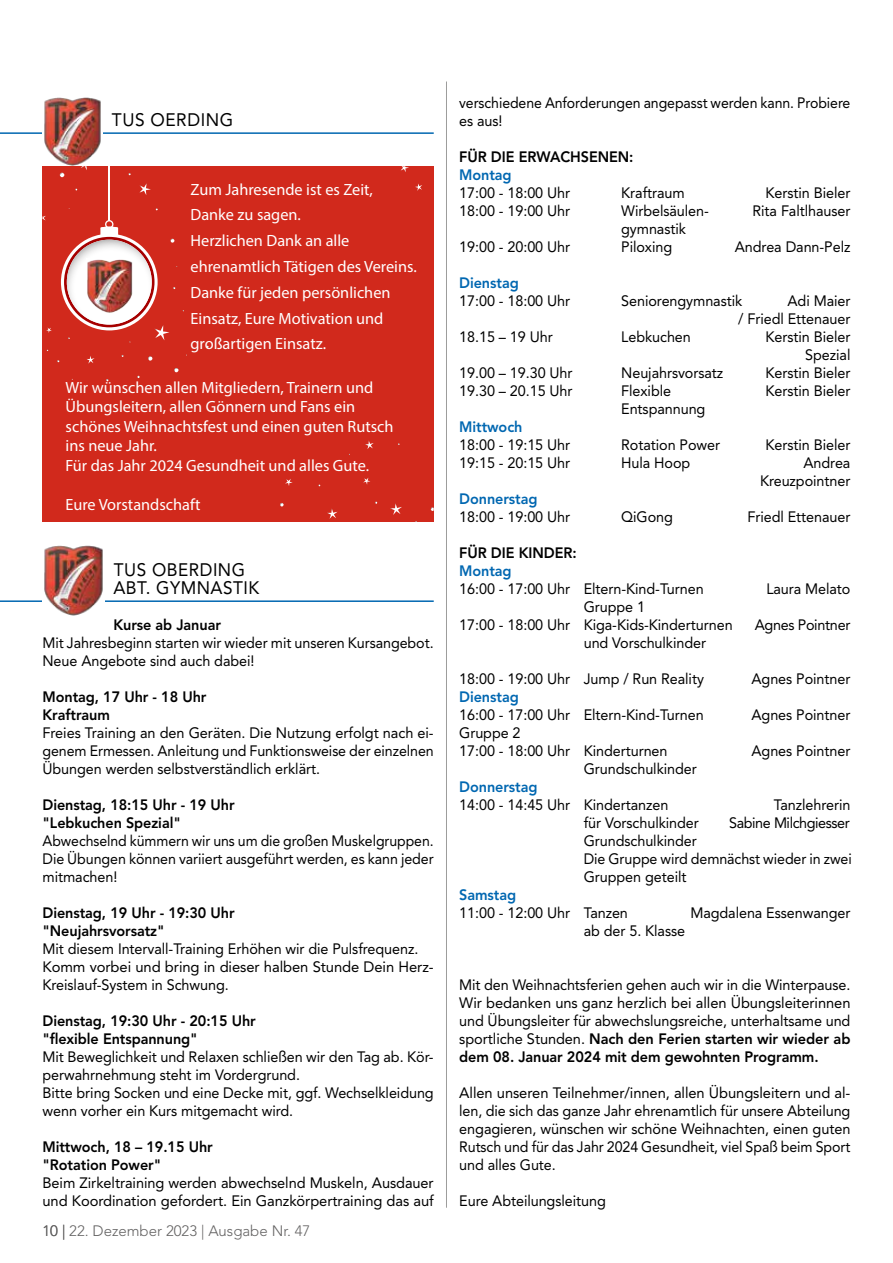
<style>
.page{position:relative;width:893px;height:1263px;background:#fff}
.page>*{position:absolute;margin:0;border:0;box-sizing:border-box;transform-origin:0 0}
.t1{font:18px/18px "Avenir LT Std";letter-spacing:.03em;color:#000;scale:.95 1}
.t2{font:18px "Avenir LT Std";letter-spacing:.03em;color:#000;scale:.96 1}
.t3{font:16.35px/25.8px "Myriad Pro";color:#fff}
.t4{font:15px/18px "Avenir LT Std";letter-spacing:-.005em;color:#000;scale:.96 1}
.t5{font:15px/18px "Avenir LT Std";letter-spacing:-.005em;color:#000;text-align:justify}
.t6{font:800 15px/18px "Avenir LT Std";letter-spacing:-.005em;color:#000;scale:.96 1}
.t7{font:15px/18px "Avenir LT Std";letter-spacing:-.005em;color:#000;text-align:justify;scale:.94 1}
.t8{font:800 15px "Avenir LT Std";letter-spacing:-.005em;color:#0067b1;scale:.96 1}
.t9{font:300 15px "Avenir LT Std";color:#646363}
.t10{font:15px "Avenir LT Std";letter-spacing:-.03em;color:#000;scale:.96 1}
.s1{font-weight:800}
</style>
<div class="page">
<hr style="left:446px;top:81px;width:1px;height:1127px;background:#9d9d9c">
<hr style="left:0;top:132px;width:434px;height:2px;background:#0067b1">
<hr style="left:0;top:600px;width:434px;height:2px;background:#0067b1">
<img style="left:43px;top:97px;width:60px;height:69px">
<div style="left:43px;top:166px;width:391px;height:356px;background:#d1291c"></div>
<hr style="left:109px;top:166px;width:1px;height:55px;background:#fff">
<svg style="left:100px;top:220px;width:18px;height:15px"></svg>
<svg style="left:61px;top:234px;width:97px;height:96px"></svg>
<svg style="left:64px;top:237px;width:91px;height:90px"></svg>
<svg style="left:67px;top:240px;width:85px;height:85px;background:#f5f3f3"></svg>
<svg style="left:139px;top:183px;width:12px;height:12px"></svg>
<svg style="left:154px;top:325px;width:15px;height:15px"></svg>
<svg style="left:415px;top:183px;width:7px;height:8px"></svg>
<svg style="left:81px;top:166px;width:6px;height:4px"></svg>
<svg style="left:46px;top:327px;width:6px;height:6px"></svg>
<svg style="left:400px;top:166px;width:9px;height:6px"></svg>
<svg style="left:87px;top:356px;width:8px;height:8px"></svg>
<svg style="left:60px;top:173px;width:4px;height:4px"></svg>
<svg style="left:170px;top:239px;width:4px;height:4px"></svg>
<svg style="left:148px;top:356px;width:4px;height:5px"></svg>
<svg style="left:174px;top:368px;width:4px;height:4px"></svg>
<svg style="left:390px;top:503px;width:12px;height:12px"></svg>
<svg style="left:285px;top:479px;width:8px;height:7px"></svg>
<svg style="left:327px;top:508px;width:11px;height:11px"></svg>
<svg style="left:365px;top:440px;width:9px;height:9px"></svg>
<svg style="left:363px;top:477px;width:7px;height:8px"></svg>
<svg style="left:430px;top:507px;width:4px;height:4px"></svg>
<svg style="left:280px;top:503px;width:4px;height:4px"></svg>
<img style="left:86px;top:258px;width:48px;height:56px">
<img style="left:43px;top:545px;width:62px;height:71px">
<p class="t2" style="left:112px;top:109px;width:128px">TUS OERDING</p>
<p class="t3" style="left:191px;top:176px;width:228px">Zum Jahresende ist es Zeit,<br>Danke zu sagen.<br>Herzlichen Dank an alle ehrenamtlich Tätigen des Vereins.<br>Danke für jeden persönlichen<br>Einsatz, Eure Motivation und großartigen Einsatz.</p>
<p class="t3" style="left:66px;top:377px;width:329px;line-height:19.5px">Wir wünschen allen Mitgliedern, Trainern und Übungsleitern, allen Gönnern und Fans ein schönes Weihnachtsfest und einen guten Rutsch ins neue Jahr.<br>Für das Jahr 2024 Gesundheit und alles Gute.</p>
<p class="t3" style="left:66px;top:491px;width:136px">Eure Vorstandschaft</p>
<p class="t1" style="left:113px;top:561px;width:155px">TUS OBERDING<br>ABT. GYMNASTIK</p>
<p class="t6" style="left:113px;top:616px;width:114px">Kurse ab Januar</p>
<p class="t4" style="left:43px;top:634px;width:409px">Mit Jahresbeginn starten wir wieder mit unseren Kursangebot.<br>Neue Angebote sind auch dabei!</p>
<p class="t6" style="left:43px;top:688px;width:172px">Montag, 17 Uhr - 18 Uhr<br>Kraftraum</p>
<p class="t5" style="left:43px;top:724px;width:393px">Freies Training an den Geräten. Die Nutzung erfolgt nach ei&shy;genem Ermessen. Anleitung und Funktionsweise der einzelnen Übungen werden selbstverständlich erklärt.</p>
<p class="t6" style="left:43px;top:796px;width:202px">Dienstag, 18:15 Uhr - 19 Uhr "Lebkuchen Spezial"</p>
<p class="t7" style="left:43px;top:832px;width:418px">Abwechselnd kümmern wir uns um die großen Muskelgruppen.<br>Die Übungen können variiert ausgeführt werden, es kann jeder mitmachen!</p>
<p class="t6" style="left:43px;top:904px;width:202px">Dienstag, 19 Uhr - 19:30 Uhr "Neujahrsvorsatz"</p>
<p class="t4" style="left:43px;top:940px;width:409px">Mit diesem Intervall-Training Erhöhen wir die Pulsfrequenz.<br>Komm vorbei und bring in dieser halben Stunde Dein Herz-<br>Kreislauf-System in Schwung.</p>
<p class="t6" style="left:43px;top:1012px;width:224px">Dienstag, 19:30 Uhr - 20:15 Uhr "flexible Entspannung"</p>
<p class="t4" style="left:43px;top:1048px;width:409px">Mit Beweglichkeit und Relaxen schließen wir den Tag ab. Kör&shy;perwahrnehmung steht im Vordergrund.<br>Bitte bring Socken und eine Decke mit, ggf. Wechselkleidung wenn vorher ein Kurs mitgemacht wird.</p>
<p class="t6" style="left:43px;top:1138px;width:179px">Mittwoch, 18 – 19.15 Uhr "Rotation Power"</p>
<p class="t5" style="left:43px;top:1174px;width:393px">Beim Zirkeltraining werden abwechselnd Muskeln, Ausdauer und Koordination gefordert. Ein Ganzkörpertraining das auf</p>
<p class="t9" style="left:43px;top:1222px;width:269px">10 | 22. Dezember 2023 | Ausgabe Nr. 47</p>
<p class="t7" style="left:459px;top:94px;width:418px">verschiedene Anforderungen angepasst werden kann. Probiere es aus!</p>
<p class="t6" style="left:459px;top:148px;width:183px">FÜR DIE ERWACHSENEN:</p>
<p class="t8" style="left:459px;top:166px;width:56px">Montag</p>
<p class="t4" style="left:459px;top:184px;width:117px">17:00 - 18:00 Uhr</p>
<p class="t4" style="left:621px;top:184px;width:68px">Kraftraum</p>
<p class="t4" style="left:765px;top:184px;width:90px">Kerstin Bieler</p>
<p class="t4" style="left:459px;top:202px;width:117px">18:00 - 19:00 Uhr</p>
<p class="t4" style="left:621px;top:202px;width:93px">Wirbelsäulen-</p>
<p class="t4" style="left:752px;top:202px;width:103px">Rita Faltlhauser</p>
<p class="t4" style="left:621px;top:220px;width:69px">gymnastik</p>
<p class="t4" style="left:459px;top:238px;width:117px">19:00 - 20:00 Uhr</p>
<p class="t4" style="left:621px;top:238px;width:55px">Piloxing</p>
<p class="t4" style="left:735px;top:238px;width:122px">Andrea Dann-Pelz</p>
<p class="t8" style="left:459px;top:274px;width:64px">Dienstag</p>
<p class="t4" style="left:459px;top:292px;width:117px">17:00 - 18:00 Uhr</p>
<p class="t4" style="left:621px;top:292px;width:128px">Seniorengymnastik</p>
<p class="t4" style="left:738px;top:292px;width:118px;text-align:right">Adi Maier<br>/ Friedl Ettenauer</p>
<p class="t4" style="left:459px;top:328px;width:99px">18.15 – 19 Uhr</p>
<p class="t4" style="left:621px;top:328px;width:74px">Lebkuchen</p>
<p class="t4" style="left:765px;top:328px;width:90px;text-align:right">Kerstin Bieler<br>Spezial</p>
<p class="t4" style="left:459px;top:364px;width:120px">19.00 – 19.30 Uhr</p>
<p class="t4" style="left:621px;top:364px;width:108px">Neujahrsvorsatz</p>
<p class="t4" style="left:765px;top:364px;width:90px">Kerstin Bieler</p>
<p class="t4" style="left:459px;top:382px;width:120px">19.30 – 20.15 Uhr</p>
<p class="t4" style="left:621px;top:382px;width:53px">Flexible</p>
<p class="t4" style="left:765px;top:382px;width:90px">Kerstin Bieler</p>
<p class="t4" style="left:621px;top:400px;width:89px">Entspannung</p>
<p class="t8" style="left:459px;top:418px;width:67px">Mittwoch</p>
<p class="t4" style="left:459px;top:436px;width:117px">18:00 - 19:15 Uhr</p>
<p class="t4" style="left:621px;top:436px;width:105px">Rotation Power</p>
<p class="t4" style="left:765px;top:436px;width:90px">Kerstin Bieler</p>
<p class="t4" style="left:459px;top:454px;width:117px">19:15 - 20:15 Uhr</p>
<p class="t4" style="left:621px;top:454px;width:73px">Hula Hoop</p>
<p class="t4" style="left:760px;top:454px;width:96px;text-align:right">Andrea<br>Kreuzpointner</p>
<p class="t8" style="left:459px;top:490px;width:83px">Donnerstag</p>
<p class="t4" style="left:459px;top:508px;width:117px">18:00 - 19:00 Uhr</p>
<p class="t4" style="left:621px;top:508px;width:55px">QiGong</p>
<p class="t4" style="left:747px;top:508px;width:109px">Friedl Ettenauer</p>
<p class="t6" style="left:459px;top:544px;width:124px">FÜR DIE KINDER:</p>
<p class="t8" style="left:459px;top:562px;width:56px">Montag</p>
<p class="t4" style="left:459px;top:580px;width:256px">16:00 - 17:00 Uhr Eltern-Kind-Turnen</p>
<p class="t4" style="left:766px;top:580px;width:89px">Laura Melato</p>
<p class="t4" style="left:459px;top:598px;width:286px;text-indent:124px">Gruppe 1<br>17:00 - 18:00 Uhr Kiga-Kids-Kinderturnen</p>
<p class="t4" style="left:755px;top:616px;width:101px">Agnes Pointner</p>
<p class="t4" style="left:584px;top:634px;width:129px">und Vorschulkinder</p>
<p class="t4" style="left:459px;top:670px;width:256px">18:00 - 19:00 Uhr Jump / Run Reality</p>
<p class="t4" style="left:751px;top:670px;width:105px">Agnes Pointner</p>
<p class="t8" style="left:459px;top:688px;width:64px">Dienstag</p>
<p class="t4" style="left:459px;top:706px;width:256px">16:00 - 17:00 Uhr Eltern-Kind-Turnen</p>
<p class="t4" style="left:751px;top:706px;width:105px">Agnes Pointner</p>
<p class="t4" style="left:459px;top:724px;width:218px">Gruppe 2<br>17:00 - 18:00 Uhr Kinderturnen</p>
<p class="t4" style="left:751px;top:742px;width:105px">Agnes Pointner</p>
<p class="t4" style="left:584px;top:760px;width:119px">Grundschulkinder</p>
<p class="t8" style="left:459px;top:778px;width:83px">Donnerstag</p>
<p class="t4" style="left:459px;top:796px;width:219px">14:00 - 14:45 Uhr Kindertanzen</p>
<p class="t4" style="left:774px;top:796px;width:81px">Tanzlehrerin</p>
<p class="t4" style="left:584px;top:814px;width:121px">für Vorschulkinder</p>
<p class="t10" style="left:729px;top:814px;width:127px">Sabine Milchgiesser</p>
<p class="t4" style="left:584px;top:832px;width:281px">Grundschulkinder<br>Die Gruppe wird demnächst wieder in zwei<br>Gruppen geteilt</p>
<p class="t8" style="left:459px;top:886px;width:61px">Samstag</p>
<p class="t4" style="left:459px;top:904px;width:177px">11:00 - 12:00 Uhr Tanzen</p>
<p class="t4" style="left:690px;top:904px;width:168px">Magdalena Essenwanger</p>
<p class="t4" style="left:584px;top:922px;width:107px">ab der 5. Klasse</p>
<p class="t4" style="left:459px;top:976px;width:409px;text-align:justify">Mit den Weihnachtsferien gehen auch wir in die Winterpause.<br>Wir bedanken uns ganz herzlich bei allen Übungsleiterinnen und Übungsleiter für abwechslungsreiche, unterhaltsame und sportliche Stunden. <span class="s1">Nach den Ferien starten wir wieder ab dem 08. Januar 2024 mit dem gewohnten Programm.</span></p>
<p class="t5" style="left:459px;top:1084px;width:393px">Allen unseren Teilnehmer/innen, allen Übungsleitern und al&shy;len, die sich das ganze Jahr ehrenamtlich für unsere Abteilung engagieren, wünschen wir schöne Weihnachten, einen guten Rutsch und für das Jahr 2024 Gesundheit, viel Spaß beim Sport und alles Gute.</p>
<p class="t4" style="left:459px;top:1192px;width:154px">Eure Abteilungsleitung</p>
</div>
